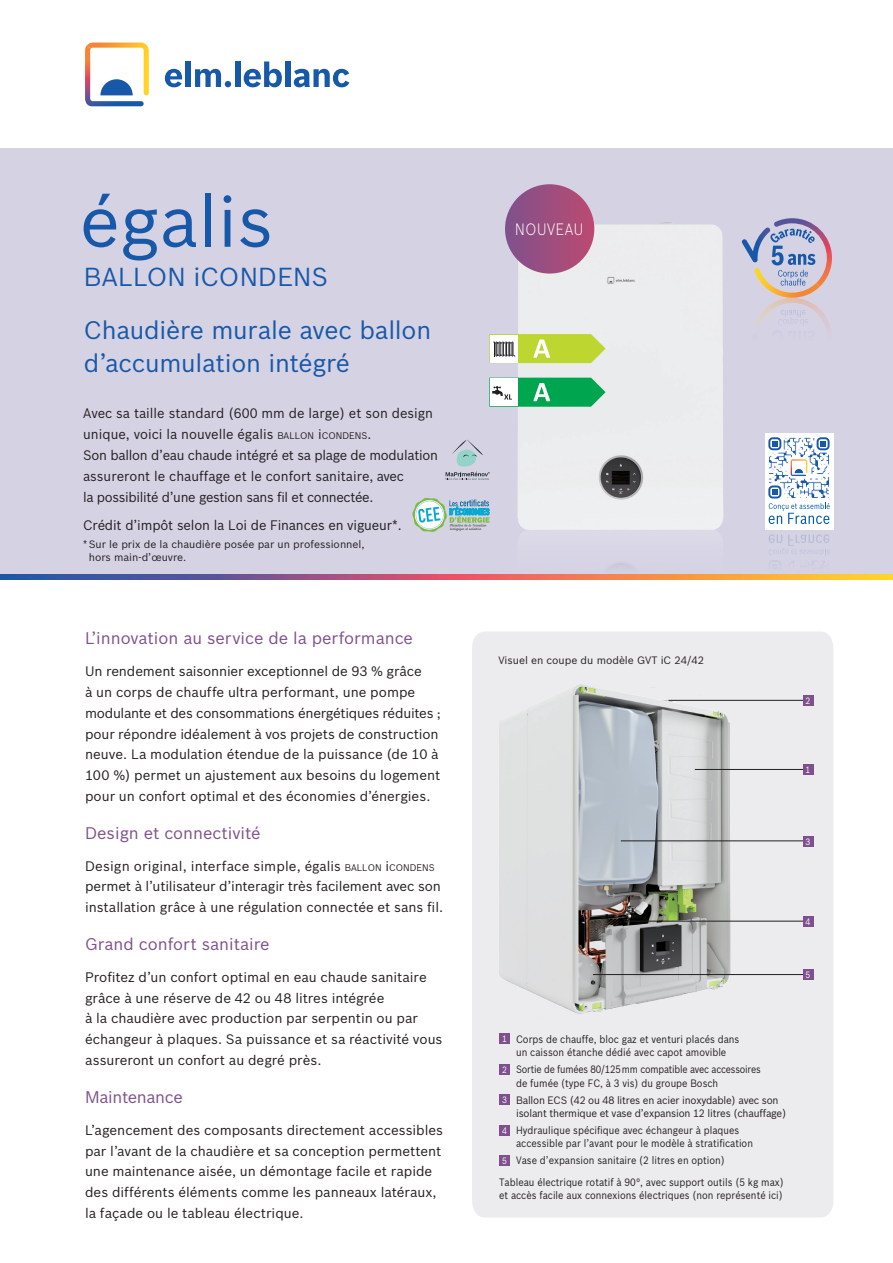
<style>
.page{position:relative;width:893px;height:1263px;background:#fff}
.page>*{position:absolute;margin:0;border:0;box-sizing:border-box;transform-origin:0 0}
.t1{font:70.5px "Bosch Sans";color:#1858a8}
.t2{font:25.5px "Bosch Sans";letter-spacing:.005em;color:#1858a8}
.t3{font:24.75px/32.2px "Bosch Sans";letter-spacing:-.01em;color:#1858a8}
.H4_modif{font:16.5px "Bosch Sans";color:#7e518c}
.t4{font:300 16.2px "Bosch Sans";letter-spacing:.04em;color:#fff;scale:.87 1}
.texte_modif{font:13.5px/20.9px "Bosch Sans";color:#231f20}
._2011_Legende_schéma{font:13.5px "Bosch Sans";letter-spacing:-.01em;color:#231f20}
._2011_Legende_schéma-2{font:10.5px/13.5px "Bosch Sans";color:#231f20;scale:.9 1}
._2011_Legende_schéma-3{font:10.5px/13.5px "Bosch Sans";letter-spacing:-.02em;color:#231f20;scale:.95 1}
._2011_Legende_schéma-4{font:10.5px/13.5px "Bosch Sans";letter-spacing:-.02em;color:#231f20;scale:.87 1}
._2011_Tableaux_pages{font:10.5px "Bosch Sans";color:#231f20}
._2011_puce_chiffre{font:9px "Bosch Sans";color:#fff;scale:.9 1}
.s1{font-size:9.45px}
.s2{font-style:inherit}
</style>
<div class="page">
<div style="left:0;top:149px;width:893px;height:425px;background:#d5d2e4"></div>
<svg style="left:165px;top:69px;width:17px;height:18px"></svg>
<div style="left:185px;top:61px;width:6px;height:26px;background:#1858a8"></div>
<svg style="left:195px;top:69px;width:36px;height:18px"></svg>
<div style="left:235px;top:61px;width:5px;height:26px;background:#1858a8"></div>
<svg style="left:244px;top:61px;width:38px;height:26px"></svg>
<div style="left:285px;top:61px;width:5px;height:26px;background:#1858a8"></div>
<svg style="left:294px;top:69px;width:55px;height:18px"></svg>
<svg style="left:85px;top:43px;width:64px;height:63px"></svg>
<svg style="left:741px;top:218px;width:91px;height:109px"></svg>
<svg style="left:412px;top:497px;width:78px;height:35px"></svg>
<svg style="left:446px;top:472px;width:43px;height:8px"></svg>
<svg style="left:452px;top:440px;width:31px;height:26px"></svg>
<div style="left:472px;top:632px;width:361px;height:585px;background:#ececee"></div>
<div style="left:499px;top:1034px;width:11px;height:10px;background:#7e518c"></div>
<div style="left:499px;top:1064px;width:11px;height:11px;background:#7e518c"></div>
<div style="left:499px;top:1094px;width:11px;height:11px;background:#7e518c"></div>
<div style="left:499px;top:1125px;width:11px;height:10px;background:#7e518c"></div>
<div style="left:499px;top:1155px;width:11px;height:11px;background:#7e518c"></div>
<img style="left:517px;top:222px;width:207px;height:343px">
<svg style="left:489px;top:334px;width:117px;height:29px;background:#c7d66a"></svg>
<svg style="left:489px;top:378px;width:117px;height:29px;background:#53be86"></svg>
<div style="left:505px;top:184px;width:89px;height:90px;background:linear-gradient(to right,#80538d,#bb4a72);border-radius:45px"></div>
<div style="left:765px;top:434px;width:68px;height:96px;background:#fff"></div>
<svg style="left:768px;top:437px;width:62px;height:87px"></svg>
<svg style="left:768px;top:534px;width:62px;height:29px"></svg>
<img style="left:492px;top:683px;width:248px;height:338px">
<hr style="left:695px;top:769px;width:109px;height:1px;background:#231f20">
<hr style="left:621px;top:840px;width:183px;height:1px;background:#231f20">
<hr style="left:624px;top:921px;width:180px;height:1px;background:#231f20">
<hr style="left:593px;top:974px;width:211px;height:1px;background:#231f20">
<div style="left:803px;top:764px;width:10px;height:11px;background:#7e518c"></div>
<div style="left:803px;top:836px;width:10px;height:10px;background:#7e518c"></div>
<div style="left:803px;top:916px;width:10px;height:10px;background:#7e518c"></div>
<div style="left:803px;top:969px;width:10px;height:11px;background:#7e518c"></div>
<hr style="left:668px;top:700px;width:138px;height:1px;background:#231f20">
<div style="left:803px;top:695px;width:10px;height:11px;background:#7e518c"></div>
<svg style="left:0;top:574px;width:893px;height:5px;background:#b3736c"></svg>
<h1 class="t1" style="left:80px;top:177px;width:195px">égalis</h1>
<h2 class="t2" style="left:84px;top:261px;width:246px">BALLON iCONDENS</h2>
<h3 class="t3" style="left:84px;top:314px;width:349px">Chaudière murale avec ballon d’accumulation intégré</h3>
<p class="texte_modif" style="left:83px;top:402px;width:356px">Avec sa taille standard (600 mm de large) et son design unique, voici la nouvelle égalis <span class="s1">BALLON</span> i<span class="s1">CONDENS</span><span class="s2">.<br></span>Son ballon d’eau chaude intégré et sa plage de modulation assureront le chauffage et le confort sanitaire, avec<br>la possibilité d’une gestion sans fil et connectée.</p>
<p class="_2011_Legende_schéma" style="left:83px;top:517px;width:320px">Crédit d’impôt selon la Loi de Finances en vigueur*.</p>
<p class="_2011_Legende_schéma-2" style="left:89px;top:537px;width:308px;text-indent:-6px">* Sur le prix de la chaudière posée par un professionnel, hors main-d’œuvre.</p>
<p class="H4_modif" style="left:85px;top:628px;width:329px">L’innovation au service de la performance</p>
<p class="texte_modif" style="left:85px;top:660px;width:357px">Un rendement saisonnier exceptionnel de 93 % grâce<br>à un corps de chauffe ultra performant, une pompe modulante et des consommations énergétiques réduites ; pour répondre idéalement à vos projets de construction neuve. La modulation étendue de la puissance (de 10 à 100 %) permet un ajustement aux besoins du logement pour un confort optimal et des économies d’énergies.</p>
<p class="H4_modif" style="left:85px;top:823px;width:177px">Design et connectivité</p>
<p class="texte_modif" style="left:85px;top:855px;width:360px">Design original, interface simple, égalis <span class="s1">BALLON</span> i<span class="s1">CONDENS </span>permet à l’utilisateur d’interagir très facilement avec son installation grâce à une régulation connectée et sans fil.</p>
<p class="H4_modif" style="left:85px;top:934px;width:186px">Grand confort sanitaire</p>
<p class="texte_modif" style="left:85px;top:966px;width:359px">Profitez d’un confort optimal en eau chaude sanitaire grâce à une réserve de 42 ou 48 litres intégrée<br>à la chaudière avec production par serpentin ou par échangeur à plaques. Sa puissance et sa réactivité vous assureront un confort au degré près.</p>
<p class="H4_modif" style="left:85px;top:1087px;width:99px">Maintenance</p>
<p class="texte_modif" style="left:85px;top:1119px;width:360px">L’agencement des composants directement accessibles par l’avant de la chaudière et sa conception permettent une maintenance aisée, un démontage facile et rapide des différents éléments comme les panneaux latéraux, la façade ou le tableau électrique.</p>
<p class="t4" style="left:515px;top:220px;width:80px">NOUVEAU</p>
<p class="_2011_Tableaux_pages" style="left:498px;top:654px;width:207px">Visuel en coupe du modèle GVT iC 24/42</p>
<p class="_2011_puce_chiffre" style="left:806px;top:695px;width:7px">2</p>
<p class="_2011_puce_chiffre" style="left:806px;top:764px;width:7px">1</p>
<p class="_2011_puce_chiffre" style="left:806px;top:836px;width:7px">3</p>
<p class="_2011_puce_chiffre" style="left:806px;top:916px;width:7px">4</p>
<p class="_2011_puce_chiffre" style="left:806px;top:969px;width:7px">5</p>
<p class="_2011_puce_chiffre" style="left:502px;top:1034px;width:7px">1</p>
<p class="_2011_Legende_schéma-2" style="left:516px;top:1032px;width:250px">Corps de chauffe, bloc gaz et venturi placés dans un caisson étanche dédié avec capot amovible</p>
<p class="_2011_puce_chiffre" style="left:502px;top:1064px;width:7px">2</p>
<p class="_2011_Legende_schéma-4" style="left:516px;top:1062px;width:283px">Sortie de fumées 80/125mm compatible avec accessoires de fumée (type FC, à 3 vis) du groupe Bosch</p>
<p class="_2011_puce_chiffre" style="left:502px;top:1094px;width:7px">3</p>
<p class="_2011_Legende_schéma-3" style="left:516px;top:1093px;width:286px">Ballon ECS (42 ou 48 litres en acier inoxydable) avec son isolant thermique et vase d’expansion 12 litres (chauffage)</p>
<p class="_2011_puce_chiffre" style="left:502px;top:1125px;width:7px">4</p>
<p class="_2011_Legende_schéma-2" style="left:516px;top:1123px;width:265px">Hydraulique spécifique avec échangeur à plaques accessible par l’avant pour le modèle à stratification</p>
<p class="_2011_puce_chiffre" style="left:502px;top:1155px;width:7px">5</p>
<p class="_2011_Legende_schéma-2" style="left:516px;top:1153px;width:233px">Vase d’expansion sanitaire (2 litres en option)</p>
<p class="_2011_Legende_schéma-2" style="left:499px;top:1175px;width:318px">Tableau électrique rotatif à 90°, avec support outils (5 kg max) et accès facile aux connexions électriques (non représenté ici)</p>
</div>
